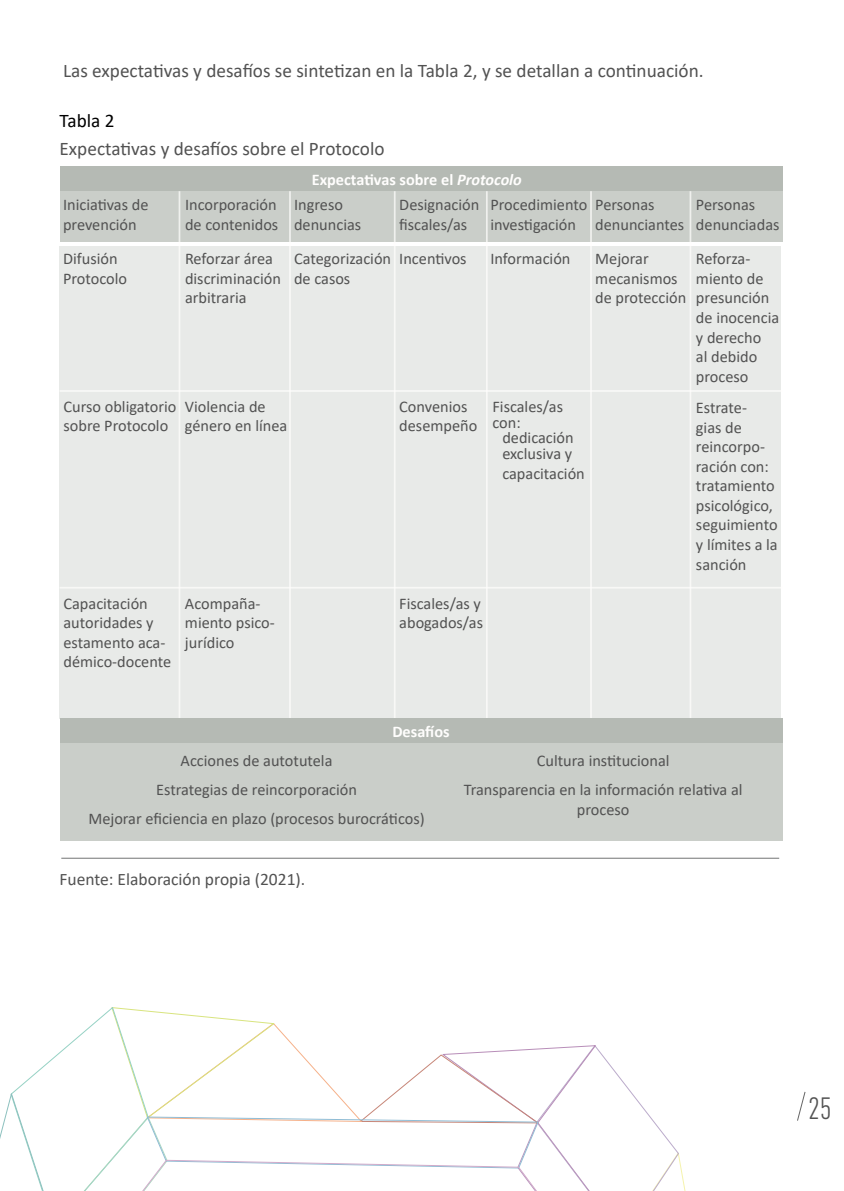
<style>
.page{position:relative;width:844px;height:1191px;background:#fff}
.page>*{position:absolute;margin:0;border:0;box-sizing:border-box;transform-origin:0 0}
.t1{font:300 condensed 31.68px "DIN Next LT Pro";color:#525252}
.t2{font:19.25px "Calibri";color:#525252}
.t3{font:19.25px "Calibri";color:#000}
.t4{font:17.5px "Calibri";color:#525252}
.t5{font:16.28px/19.6px "Calibri";color:#525252}
.t6{font:700 16.28px "Calibri";color:#fffefd}
.s1{font-style:italic}
</style>
<div class="page">
<svg style="left:797px;top:1091px;width:8px;height:30px"></svg>
<div style="left:60px;top:246px;width:720px;height:472px;background:#e8eae8"></div>
<div style="left:60px;top:191px;width:722px;height:50px;background:#cacec9"></div>
<div style="left:60px;top:743px;width:722px;height:98px;background:#cacec9"></div>
<hr style="left:60px;top:390px;width:722px;height:2px;background:#fffefd">
<hr style="left:178px;top:191px;width:2px;height:527px;background:#fffefd">
<hr style="left:289px;top:191px;width:2px;height:527px;background:#fffefd">
<hr style="left:394px;top:191px;width:1px;height:527px;background:#fffefd">
<hr style="left:486px;top:191px;width:1px;height:527px;background:#fffefd">
<hr style="left:590px;top:191px;width:1px;height:527px;background:#fffefd">
<hr style="left:689px;top:191px;width:2px;height:527px;background:#fffefd">
<hr style="left:60px;top:587px;width:722px;height:1px;background:#fffefd">
<div style="left:60px;top:166px;width:722px;height:25px;background:#b5bab4"></div>
<div style="left:60px;top:718px;width:722px;height:25px;background:#b5bab4"></div>
<hr style="left:61px;top:857px;width:718px;height:2px;background:#949595">
<svg style="left:0;top:1007px;width:686px;height:184px"></svg>
<p class="t2" style="left:63px;top:58px;width:642px">Las expectativas y desafíos se sintetizan en la Tabla 2, y se detallan a continuación.</p>
<p class="t3" style="left:60px;top:107px;width:56px">Tabla 2</p>
<p class="t2" style="left:60px;top:135px;width:326px">Expectativas y desafíos sobre el Protocolo</p>
<p class="t6" style="left:311px;top:168px;width:211px">Expectativas sobre el <span class="s1">Protocolo</span></p>
<p class="t5" style="left:63px;top:195px;width:87px">Iniciativas de prevención</p>
<p class="t5" style="left:63px;top:248px;width:65px">Difusión<br>Protocolo</p>
<p class="t5" style="left:185px;top:195px;width:95px">Incorporación de contenidos</p>
<p class="t5" style="left:185px;top:249px;width:97px">Reforzar área discriminación arbitraria</p>
<p class="t5" style="left:294px;top:195px;width:69px">Ingreso denuncias</p>
<p class="t5" style="left:294px;top:249px;width:99px">Categorización de casos</p>
<p class="t5" style="left:399px;top:195px;width:82px">Designación fiscales/as</p>
<p class="t5" style="left:399px;top:249px;width:69px">Incentivos</p>
<p class="t5" style="left:490px;top:195px;width:98px">Procedimiento investigación</p>
<p class="t5" style="left:490px;top:249px;width:82px">Información</p>
<p class="t5" style="left:595px;top:195px;width:90px">Personas denunciantes</p>
<p class="t5" style="left:595px;top:249px;width:92px">Mejorar mecanismos de protección</p>
<p class="t5" style="left:63px;top:396px;width:114px">Curso obligatorio sobre Protocolo</p>
<p class="t5" style="left:185px;top:396px;width:104px">Violencia de género en línea</p>
<p class="t5" style="left:399px;top:396px;width:79px">Convenios desempeño</p>
<p class="t5" style="left:492px;top:398px;width:72px;line-height:15.8px">Fiscales/as con:</p>
<p class="t5" style="left:502px;top:430px;width:73px;line-height:15.8px">dedicación exclusiva y</p>
<p class="t5" style="left:502px;top:463px;width:84px">capacitación</p>
<p class="t5" style="left:63px;top:593px;width:109px">Capacitación autoridades y estamento aca&shy;démico-docente</p>
<p class="t5" style="left:185px;top:593px;width:91px">Acompaña&shy;miento psico&shy;jurídico</p>
<p class="t5" style="left:399px;top:593px;width:85px">Fiscales/as y abogados/as</p>
<p class="t5" style="left:695px;top:195px;width:85px">Personas denunciadas</p>
<p class="t5" style="left:695px;top:249px;width:85px">Reforza&shy;miento de presunción de inocencia y derecho<br>al debido proceso</p>
<p class="t5" style="left:695px;top:397px;width:83px">Estrate-<br>gias de reincorpo&shy;ración con: tratamiento psicológico, seguimiento y límites a la sanción</p>
<p class="t6" style="left:392px;top:720px;width:59px">Desafíos</p>
<p class="t5" style="left:88px;top:746px;width:338px;line-height:28.9px;text-align:center">Acciones de autotutela<br>Estrategias de reincorporación<br>Mejorar eficiencia en plazo (procesos burocráticos)</p>
<p class="t5" style="left:463px;top:746px;width:280px;line-height:28.9px;text-align:center">Cultura institucional<br>Transparencia en la información relativa al</p>
<p class="t5" style="left:577px;top:799px;width:54px">proceso</p>
<p class="t4" style="left:60px;top:866px;width:247px">Fuente: Elaboración propia (2021).</p>
<h1 class="t1" style="left:808px;top:1090px;width:25px">25</h1>
</div>
